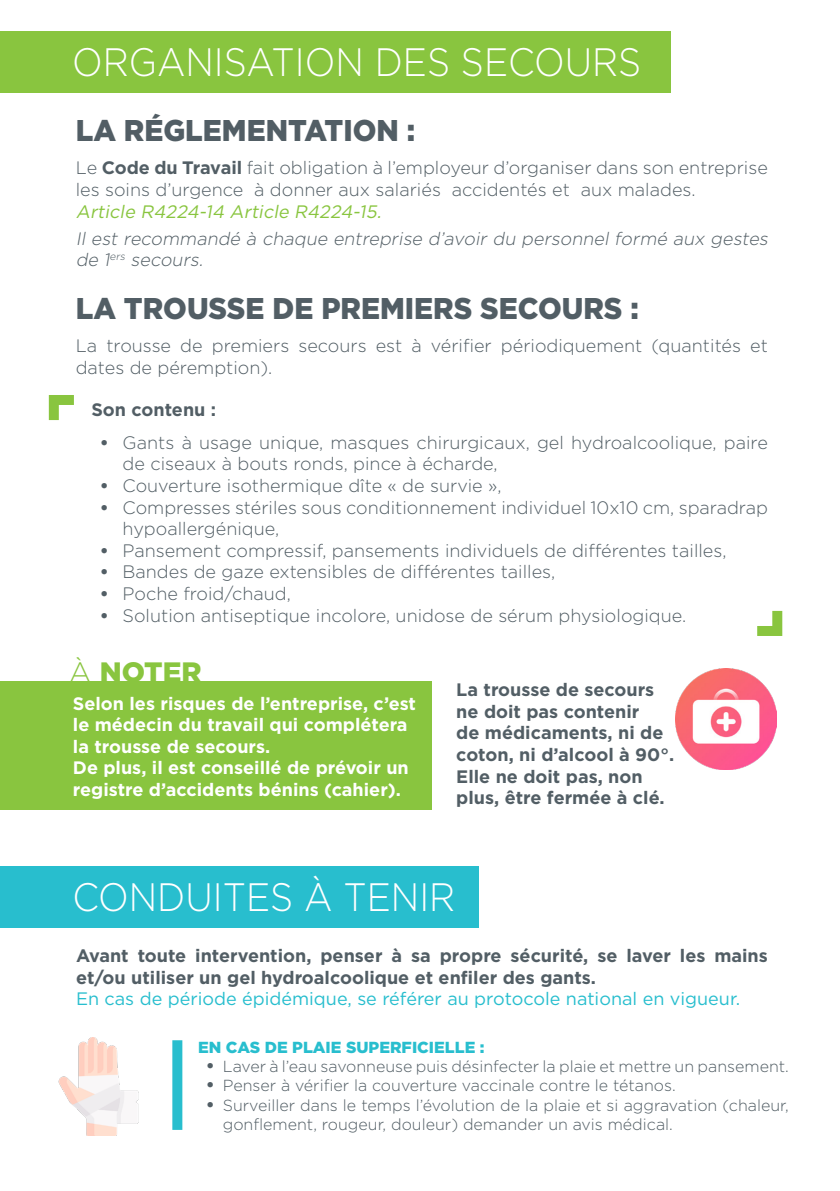
<style>
.page{position:relative;width:840px;height:1191px;background:#fff}
.page>*{position:absolute;margin:0;border:0;box-sizing:border-box;transform-origin:0 0}
.Titre{font:300 39.6px "Gotham";color:#fff;scale:.91 1}
.sous_titre{font:900 30px "Gotham";color:#525e65;scale:.95 1}
.à_noter{font:900 28px "Gotham";color:#89c53f}
.texte{font:300 18px/21.6px "Gotham";color:#525e65}
.texte_à_noter{font:700 18px/21.6px "Gotham";color:#fff}
.texte-2{font:700 18px/21.6px "Gotham";color:#525e65}
.Bordure_gauche_vert{font:700 18px/21.6px "Gotham";color:#525e65}
.texte-3{font:italic 300 18px/21.6px "Gotham";color:#525e65}
.texte-4{font:18px "Gotham";color:#28bece}
.texte-5{font:italic 18px "Gotham";color:#89c53f}
.t1{font:300 16px/19.2px "Gotham";color:#525e65}
.Bordure_gauche{font:900 16px "Gotham";color:#28bece}
.s1{font-weight:700}
.s2{font-weight:300}
.s3{font-weight:700;font-size:18px}
</style>
<div class="page">
<div style="left:0;top:31px;width:670px;height:61px;background:#89c53f"></div>
<div style="left:0;top:866px;width:478px;height:61px;background:#28bece"></div>
<div style="left:0;top:682px;width:431px;height:128px;background:#89c53f"></div>
<div style="left:172px;top:1040px;width:10px;height:89px;background:#28bece"></div>
<img style="left:58px;top:1037px;width:81px;height:98px">
<img style="left:675px;top:668px;width:101px;height:101px">
<svg style="left:49px;top:395px;width:25px;height:25px"></svg>
<svg style="left:757px;top:611px;width:24px;height:25px"></svg>
<p class="Titre" style="left:72px;top:37px;width:626px">ORGANISATION DES SECOURS</p>
<p class="sous_titre" style="left:76px;top:110px;width:358px">LA RÉGLEMENTATION :</p>
<p class="texte" style="left:76px;top:157px;width:693px">Le <span class="s1">Code du Travail</span> fait obligation à l’employeur d’organiser dans son entreprise les soins d’urgence à donner aux salariés accidentés et aux malades.</p>
<p class="texte-5" style="left:76px;top:200px;width:311px">Article R4224-14 Article R4224-15.</p>
<p class="texte-3" style="left:76px;top:227px;width:697px">Il est recommandé à chaque entreprise d’avoir du personnel formé aux gestes de 1<sup>ers</sup> secours.</p>
<p class="sous_titre" style="left:76px;top:288px;width:594px">LA TROUSSE DE PREMIERS SECOURS :</p>
<p class="texte" style="left:76px;top:334px;width:693px">La trousse de premiers secours est à vérifier périodiquement (quantités et dates de péremption).</p>
<p class="texte-2" style="left:91px;top:398px;width:126px">Son contenu :</p>
<p class="texte" style="left:122px;top:431px;width:646px;text-indent:-23px"><span class="s1">•</span> Gants à usage unique, masques chirurgicaux, gel hydroalcoolique, paire de ciseaux à bouts ronds, pince à écharde,</p>
<p class="texte" style="left:100px;top:474px;width:403px"><span class="s1">•</span> Couverture isothermique dîte « de survie »,</p>
<p class="texte" style="left:122px;top:496px;width:646px;text-indent:-23px"><span class="s1">•</span> Compresses stériles sous conditionnement individuel 10x10 cm, sparadrap hypoallergénique,</p>
<p class="texte" style="left:100px;top:539px;width:628px"><span class="s1">•</span> Pansement compressif, pansements individuels de différentes tailles,</p>
<p class="texte" style="left:100px;top:561px;width:456px"><span class="s1">•</span> Bandes de gaze extensibles de différentes tailles,</p>
<p class="texte" style="left:100px;top:582px;width:192px"><span class="s1">•</span> Poche froid/chaud,</p>
<p class="texte" style="left:100px;top:604px;width:587px"><span class="s1">•</span> Solution antiseptique incolore, unidose de sérum physiologique.</p>
<p class="à_noter" style="left:69px;top:653px;width:134px"><span class="s2">À</span> NOTER</p>
<p class="texte_à_noter" style="left:73px;top:692px;width:344px">Selon les risques de l’entreprise, c’est le médecin du travail qui complétera la trousse de secours.</p>
<p class="texte_à_noter" style="left:73px;top:757px;width:337px">De plus, il est conseillé de prévoir un registre d’accidents bénins (cahier).</p>
<p class="Bordure_gauche_vert" style="left:456px;top:679px;width:219px">La trousse de secours ne doit pas contenir<br>de médicaments, ni de coton, ni d’alcool à 90°.<br>Elle ne doit pas, non plus, être fermée à clé.</p>
<p class="Titre" style="left:72px;top:872px;width:422px">CONDUITES À TENIR</p>
<p class="texte-2" style="left:76px;top:945px;width:693px">Avant toute intervention, penser à sa propre sécurité, se laver les mains et/ou utiliser un gel hydroalcoolique et enfiler des gants.</p>
<p class="texte-4" style="left:76px;top:987px;width:665px">En cas de période épidémique, se référer au protocole national en vigueur.</p>
<p class="Bordure_gauche" style="left:198px;top:1036px;width:288px">EN CAS DE PLAIE SUPERFICIELLE :</p>
<p class="t1" style="left:206px;top:1056px;width:584px"><span class="s3">•</span> Laver à l’eau savonneuse puis désinfecter la plaie et mettre un pansement.</p>
<p class="t1" style="left:206px;top:1075px;width:471px"><span class="s3">•</span> Penser à vérifier la couverture vaccinale contre le tétanos.</p>
<p class="t1" style="left:223px;top:1095px;width:567px;text-indent:-17px"><span class="s3">•</span> Surveiller dans le temps l’évolution de la plaie et si aggravation (chaleur, gonflement, rougeur, douleur) demander un avis médical.</p>
</div>
